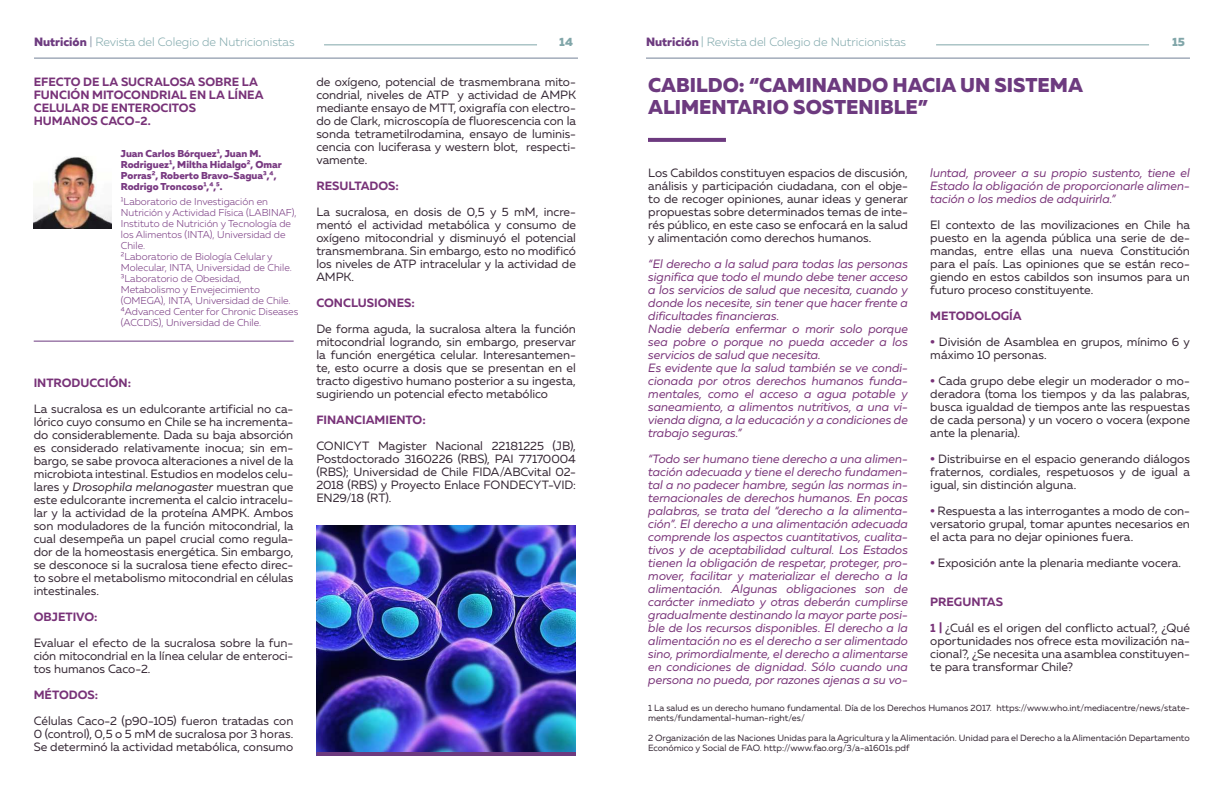
<style>
.page{position:relative;width:1224px;height:792px;background:#fff}
.page>*{position:absolute;margin:0;border:0;box-sizing:border-box;transform-origin:0 0}
.t1{font:800 20px/22px "Muller";color:#6d3a7f}
.t2{font:12px/13px "Muller";letter-spacing:-.005em;color:#332532;text-align:justify}
.t3{font:italic 12px/13px "Muller";color:#783278;text-align:justify}
.t4{font:700 12px/13px "Muller";color:#783278}
.t5{font:300 12px "Muller";color:#84aaae}
.t6{font:800 12px "Muller";color:#81a6a9}
.t7{font:300 10px/11px "Muller";color:#783981}
.t8{font:800 10px/11px "Muller";color:#783981}
.t9{font:9px/10px "Muller";color:#332532}
.s1{font-weight:800;color:#6d3a7f}
.s2{color:#748297}
.s3{font-style:italic}
.s4{font-weight:800;color:#783278}
.s5{font-weight:700;color:#783278}
</style>
<div class="page">
<hr style="left:34px;top:58px;width:544px;height:1px;background:#748297">
<hr style="left:646px;top:58px;width:544px;height:1px;background:#748297">
<hr style="left:324px;top:44px;width:213px;height:1px;background:#81a6a9">
<hr style="left:936px;top:44px;width:213px;height:1px;background:#81a6a9">
<hr style="left:34px;top:341px;width:260px;height:1px;background:#6d3a7f">
<img style="left:34px;top:156px;width:77px;height:73px">
<svg style="left:648px;top:138px;width:78px;height:4px"></svg>
<img style="left:316px;top:526px;width:260px;height:226px">
<hr style="left:316px;top:752px;width:260px;height:4px;background:#6d3a7f">
<p class="t5" style="left:34px;top:36px;width:262px"><span class="s1">Nutrición</span> <span class="s2">|</span> Revista del Colegio de Nutricionistas</p>
<p class="t6" style="left:559px;top:35px;width:15px">14</p>
<p class="t6" style="left:1172px;top:35px;width:14px">15</p>
<p class="t5" style="left:646px;top:36px;width:262px"><span class="s1">Nutrición</span> | Revista del Colegio de Nutricionistas</p>
<p class="t4" style="left:34px;top:75px;width:232px">EFECTO DE LA SUCRALOSA SOBRE LA<br>FUNCIÓN MITOCONDRIAL EN LA LÍNEA<br>CELULAR DE ENTEROCITOS<br>HUMANOS CACO-2.</p>
<p class="t8" style="left:121px;top:148px;width:163px">Juan Carlos Bórquez1, Juan M.<br>Rodriguez1, Miltha Hidalgo2, Omar<br>Porras2, Roberto Bravo-Sagua3,4,<br>Rodrigo Troncoso1,4,5.</p>
<p class="t7" style="left:121px;top:196px;width:179px">1Laboratorio de Investigación en Nutrición y Actividad Física (LABINAF), Instituto de Nutrición y Tecnología de los Alimentos (INTA), Universidad de Chile.<br>2Laboratorio de Biología Celular y Molecular, INTA, Universidad de Chile.<br>3Laboratorio de Obesidad, Metabolismo y Envejecimiento (OMEGA), INTA, Universidad de Chile.<br>4Advanced Center for Chronic Diseases (ACCDiS), Universidad de Chile.</p>
<p class="t4" style="left:34px;top:376px;width:99px">INTRODUCCIÓN:</p>
<p class="t2" style="left:34px;top:402px;width:261px">La sucralosa es un edulcorante artificial no ca&shy;lórico cuyo consumo en Chile se ha incrementa&shy;do considerablemente. Dada su baja absorción es considerado relativamente inocua; sin em&shy;bargo, se sabe provoca alteraciones a nivel de la microbiota intestinal. Estudios en modelos celu&shy;lares y <span class="s3">Drosophila melanogaster</span> muestran que este edulcorante incrementa el calcio intracelu&shy;lar y la actividad de la proteína AMPK. Ambos son moduladores de la función mitocondrial, la cual desempeña un papel crucial como regula&shy;dor de la homeostasis energética. Sin embargo, se desconoce si la sucralosa tiene efecto direc&shy;to sobre el metabolismo mitocondrial en células intestinales.</p>
<p class="t4" style="left:34px;top:610px;width:65px">OBJETIVO:</p>
<p class="t2" style="left:34px;top:636px;width:261px">Evaluar el efecto de la sucralosa sobre la fun&shy;ción mitocondrial en la línea celular de enteroci&shy;tos humanos Caco-2.</p>
<p class="t4" style="left:34px;top:688px;width:66px">MÉTODOS:</p>
<p class="t2" style="left:34px;top:714px;width:261px">Células Caco-2 (p90-105) fueron tratadas con 0 (control), 0,5 o 5 mM de sucralosa por 3 horas.<br>Se determinó la actividad metabólica, consumo</p>
<p class="t2" style="left:316px;top:75px;width:261px">de oxígeno, potencial de trasmembrana mito&shy;condrial, niveles de ATP y actividad de AMPK mediante ensayo de MTT, oxigrafía con electro&shy;do de Clark, microscopía de fluorescencia con la sonda tetrametilrodamina, ensayo de luminis&shy;cencia con luciferasa y western blot, respecti&shy;vamente.</p>
<p class="t4" style="left:316px;top:179px;width:84px">RESULTADOS:</p>
<p class="t2" style="left:316px;top:205px;width:261px">La sucralosa, en dosis de 0,5 y 5 mM, incre&shy;mentó el actividad metabólica y consumo de oxígeno mitocondrial y disminuyó el potencial transmembrana. Sin embargo, esto no modificó los niveles de ATP intracelular y la actividad de AMPK.</p>
<p class="t4" style="left:316px;top:296px;width:100px">CONCLUSIONES:</p>
<p class="t2" style="left:316px;top:322px;width:261px">De forma aguda, la sucralosa altera la función mitocondrial logrando, sin embargo, preservar la función energética celular. Interesantemen&shy;te, esto ocurre a dosis que se presentan en el tracto digestivo humano posterior a su ingesta, sugiriendo un potencial efecto metabólico</p>
<p class="t4" style="left:316px;top:413px;width:111px">FINANCIAMIENTO:</p>
<p class="t2" style="left:316px;top:439px;width:261px">CONICYT Magister Nacional 22181225 (JB), Postdoctorado 3160226 (RBS), PAI 77170004 (RBS); Universidad de Chile FIDA/ABCvital 02- 2018 (RBS) y Proyecto Enlace FONDECYT-VID:<br>EN29/18 (RT).</p>
<h1 class="t1" style="left:648px;top:74px;width:437px">CABILDO: “CAMINANDO HACIA UN SISTEMA<br>ALIMENTARIO SOSTENIBLE”</h1>
<p class="t2" style="left:648px;top:167px;width:261px">Los Cabildos constituyen espacios de discusión, análisis y participación ciudadana, con el obje&shy;to de recoger opiniones, aunar ideas y generar propuestas sobre determinados temas de inte&shy;rés público, en este caso se enfocará en la salud y alimentación como derechos humanos.</p>
<p class="t3" style="left:648px;top:258px;width:261px;text-align:left">“El derecho a la salud para todas las personas significa que todo el mundo debe tener acceso a los servicios de salud que necesita, cuando y donde los necesite, sin tener que hacer frente a dificultades financieras.<br>Nadie debería enfermar o morir solo porque sea pobre o porque no pueda acceder a los servicios de salud que necesita.<br>Es evidente que la salud también se ve condi&shy;cionada por otros derechos humanos funda&shy;mentales, como el acceso a agua potable y saneamiento, a alimentos nutritivos, a una vi&shy;vienda digna, a la educación y a condiciones de trabajo seguras.”</p>
<p class="t3" style="left:648px;top:453px;width:261px">“Todo ser humano tiene derecho a una alimen&shy;tación adecuada y tiene el derecho fundamen&shy;tal a no padecer hambre, según las normas in&shy;ternacionales de derechos humanos. En pocas palabras, se trata del “derecho a la alimenta&shy;ción”. El derecho a una alimentación adecuada comprende los aspectos cuantitativos, cualita&shy;tivos y de aceptabilidad cultural. Los Estados tienen la obligación de respetar, proteger, pro&shy;mover, facilitar y materializar el derecho a la alimentación. Algunas obligaciones son de carácter inmediato y otras deberán cumplirse gradualmente destinando la mayor parte posi&shy;ble de los recursos disponibles. El derecho a la alimentación no es el derecho a ser alimentado sino, primordialmente, el derecho a alimentarse en condiciones de dignidad. Sólo cuando una persona no pueda, por razones ajenas a su vo-</p>
<p class="t3" style="left:930px;top:167px;width:261px">luntad, proveer a su propio sustento, tiene el Estado la obligación de proporcionarle alimen&shy;tación o los medios de adquirirla.”</p>
<p class="t2" style="left:930px;top:219px;width:261px">El contexto de las movilizaciones en Chile ha puesto en la agenda pública una serie de de&shy;mandas, entre ellas una nueva Constitución para el país. Las opiniones que se están reco&shy;giendo en estos cabildos son insumos para un futuro proceso constituyente.</p>
<p class="t4" style="left:930px;top:310px;width:93px">METODOLOGÍA</p>
<p class="t2" style="left:930px;top:336px;width:261px"><span class="s4">•</span> División de Asamblea en grupos, mínimo 6 y máximo 10 personas.</p>
<p class="t2" style="left:930px;top:375px;width:261px"><span class="s4">•</span> Cada grupo debe elegir un moderador o mo&shy;deradora (toma los tiempos y da las palabras, busca igualdad de tiempos ante las respuestas de cada persona) y un vocero o vocera (expone ante la plenaria).</p>
<p class="t2" style="left:930px;top:453px;width:261px"><span class="s4">•</span> Distribuirse en el espacio generando diálogos fraternos, cordiales, respetuosos y de igual a igual, sin distinción alguna.</p>
<p class="t2" style="left:930px;top:505px;width:261px"><span class="s4">•</span> Respuesta a las interrogantes a modo de con&shy;versatorio grupal, tomar apuntes necesarios en el acta para no dejar opiniones fuera.</p>
<p class="t2" style="left:930px;top:557px;width:252px"><span class="s4">•</span> Exposición ante la plenaria mediante vocera.</p>
<p class="t2" style="left:930px;top:589px;width:261px;line-height:26px"><span class="s5">PREGUNTAS<br>1 |</span> ¿Cuál es el origen del conflicto actual?, ¿Qué</p>
<p class="t2" style="left:930px;top:635px;width:261px">oportunidades nos ofrece esta movilización na&shy;cional?, ¿Se necesita una asamblea constituyen&shy;te para transformar Chile?</p>
<p class="t9" style="left:648px;top:703px;width:543px">1 La salud es un derecho humano fundamental. Día de los Derechos Humanos 2017. https://www.who.int/mediacentre/news/state&shy;ments/fundamental-human-right/es/</p>
<p class="t9" style="left:648px;top:733px;width:543px">2 Organización de las Naciones Unidas para la Agricultura y la Alimentación. Unidad para el Derecho a la Alimentación Departamento<br>Económico y Social de FAO. http://www.fao.org/3/a-a1601s.pdf</p>
</div>
